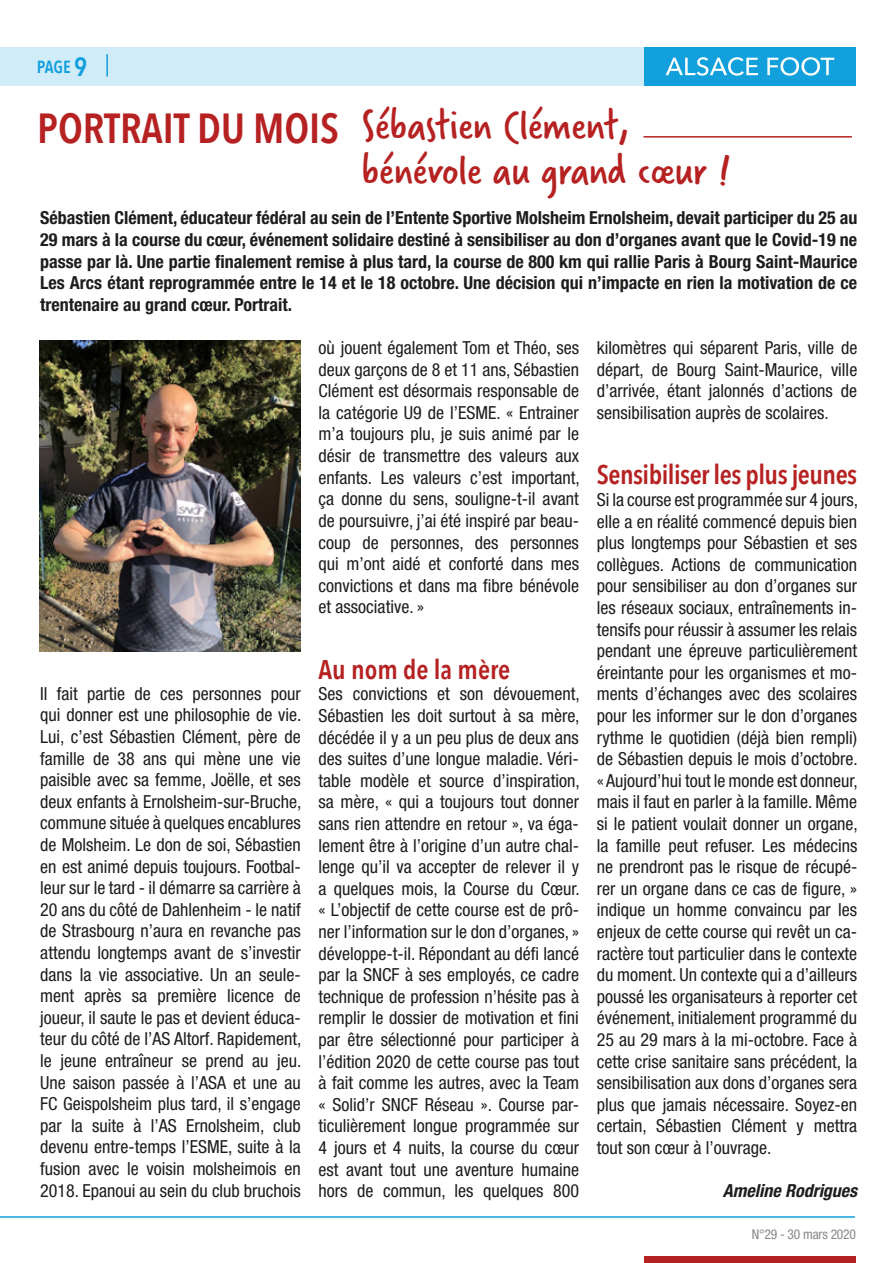
<style>
.page{position:relative;width:893px;height:1263px;background:#fff}
.page>*{position:absolute;margin:0;border:0;box-sizing:border-box;transform-origin:0 0}
.t1{font:45px/45px "Verveine";color:#b62122}
.t2{font:600 27px "Avenir Next Condensed";letter-spacing:-.02em;color:#b62122}
.t3{font:600 27px "Avenir Next Condensed";color:#b62122}
.t4{font:condensed 18px/21.6px "Helvetica Neue";color:#1d1d1b;text-align:justify}
.t5{font:700 condensed 18px/21.6px "Helvetica Neue";color:#1d1d1b;text-align:justify}
.t6{font:italic 700 condensed 18px "Helvetica Neue";color:#1d1d1b}
.t7{font:600 17.55px "Avenir Next Condensed";color:#11a0dc}
.t8{font:condensed 13.5px "Helvetica Neue";letter-spacing:-.015em;color:#878787}
.s1{font-size:26.25px}
</style>
<div class="page">
<hr style="left:0;top:1216px;width:855px;height:2px;background:#11a0dc">
<div style="left:0;top:47px;width:839px;height:39px;background:#d0ecf8"></div>
<div style="left:644px;top:47px;width:212px;height:39px;background:#11a0dc"></div>
<svg style="left:666px;top:57px;width:92px;height:19px"></svg>
<svg style="left:767px;top:57px;width:67px;height:19px"></svg>
<div style="left:644px;top:1256px;width:212px;height:7px;background:#b62122"></div>
<hr style="left:643px;top:136px;width:209px;height:2px;background:#b62122">
<img style="left:39px;top:340px;width:262px;height:311px">
<p class="t7" style="left:37px;top:52px;width:52px">PAGE <span class="s1">9</span></p>
<h1 class="t1" style="left:361px;top:104px;width:370px;text-indent:-324px"><sub>PORTRAIT</sub> <sub>DU</sub> <sub>MOIS</sub> Sébastien Clément, bénévole au grand cœur !</h1>
<p class="t5" style="left:40px;top:207px;width:819px">Sébastien Clément, éducateur fédéral au sein de l’Entente Sportive Molsheim Ernolsheim, devait participer du 25 au 29 mars à la course du cœur, événement solidaire destiné à sensibiliser au don d’organes avant que le Covid-19 ne passe par là. Une partie finalement remise à plus tard, la course de 800 km qui rallie Paris à Bourg Saint-Maurice Les Arcs étant reprogrammée entre le 14 et le 18 octobre. Une décision qui n’impacte en rien la motivation de ce trentenaire au grand cœur. Portrait.</p>
<p class="t4" style="left:40px;top:682px;width:263px">Il fait partie de ces personnes pour qui donner est une philosophie de vie.<br>Lui, c’est Sébastien Clément, père de famille de 38 ans qui mène une vie paisible avec sa femme, Joëlle, et ses deux enfants à Ernolsheim-sur-Bruche, commune située à quelques encablures de Molsheim. Le don de soi, Sébastien en est animé depuis toujours. Footbal&shy;leur sur le tard - il démarre sa carrière à 20 ans du côté de Dahlenheim - le natif de Strasbourg n’aura en revanche pas attendu longtemps avant de s’investir dans la vie associative. Un an seule&shy;ment après sa première licence de joueur, il saute le pas et devient éduca&shy;teur du côté de l’AS Altorf. Rapidement, le jeune entraîneur se prend au jeu.<br>Une saison passée à l’ASA et une au FC Geispolsheim plus tard, il s’engage par la suite à l’AS Ernolsheim, club devenu entre-temps l’ESME, suite à la fusion avec le voisin molsheimois en 2018. Epanoui au sein du club bruchois</p>
<p class="t4" style="left:319px;top:337px;width:263px">où jouent également Tom et Théo, ses deux garçons de 8 et 11 ans, Sébastien Clément est désormais responsable de la catégorie U9 de l’ESME. « Entrainer m’a toujours plu, je suis animé par le désir de transmettre des valeurs aux enfants. Les valeurs c’est important, ça donne du sens, souligne-t-il avant de poursuivre, j’ai été inspiré par beau&shy;coup de personnes, des personnes qui m’ont aidé et conforté dans mes convictions et dans ma fibre bénévole et associative. »</p>
<h2 class="t3" style="left:319px;top:646px;width:193px">Au nom de la mère</h2>
<p class="t4" style="left:319px;top:683px;width:263px">Ses convictions et son dévouement, Sébastien les doit surtout à sa mère, décédée il y a un peu plus de deux ans des suites d’une longue maladie. Véri&shy;table modèle et source d’inspiration, sa mère, « qui a toujours tout donner sans rien attendre en retour », va éga&shy;lement être à l’origine d’un autre chal&shy;lenge qu’il va accepter de relever il y a quelques mois, la Course du Cœur. « L’objectif de cette course est de prô&shy;ner l’information sur le don d’organes, » développe-t-il. Répondant au défi lancé par la SNCF à ses employés, ce cadre technique de profession n’hésite pas à remplir le dossier de motivation et fini par être sélectionné pour participer à l’édition 2020 de cette course pas tout à fait comme les autres, avec la Team « Solid’r SNCF Réseau ». Course par&shy;ticulièrement longue programmée sur 4 jours et 4 nuits, la course du cœur est avant tout une aventure humaine hors de commun, les quelques 800</p>
<p class="t4" style="left:597px;top:337px;width:262px">kilomètres qui séparent Paris, ville de départ, de Bourg Saint-Maurice, ville d’arrivée, étant jalonnés d’actions de sensibilisation auprès de scolaires.</p>
<h2 class="t2" style="left:597px;top:451px;width:262px">Sensibiliser les plus jeunes</h2>
<p class="t4" style="left:597px;top:489px;width:263px">Si la course est programmée sur 4 jours, elle a en réalité commencé depuis bien plus longtemps pour Sébastien et ses collègues. Actions de communication pour sensibiliser au don d’organes sur les réseaux sociaux, entraînements in&shy;tensifs pour réussir à assumer les relais pendant une épreuve particulièrement éreintante pour les organismes et mo&shy;ments d’échanges avec des scolaires pour les informer sur le don d’organes rythme le quotidien (déjà bien rempli) de Sébastien depuis le mois d’octobre. « Aujourd’hui tout le monde est donneur, mais il faut en parler à la famille. Même si le patient voulait donner un organe, la famille peut refuser. Les médecins ne prendront pas le risque de récupé&shy;rer un organe dans ce cas de figure, » indique un homme convaincu par les enjeux de cette course qui revêt un ca&shy;ractère tout particulier dans le contexte du moment. Un contexte qui a d’ailleurs poussé les organisateurs à reporter cet événement, initialement programmé du 25 au 29 mars à la mi-octobre. Face à cette crise sanitaire sans précédent, la sensibilisation aux dons d’organes sera plus que jamais nécessaire. Soyez-en certain, Sébastien Clément y mettra tout son cœur à l’ouvrage.</p>
<p class="t6" style="left:723px;top:1180px;width:136px">Ameline Rodrigues</p>
<p class="t8" style="left:752px;top:1226px;width:106px">N°29 - 30 mars 2020</p>
</div>
